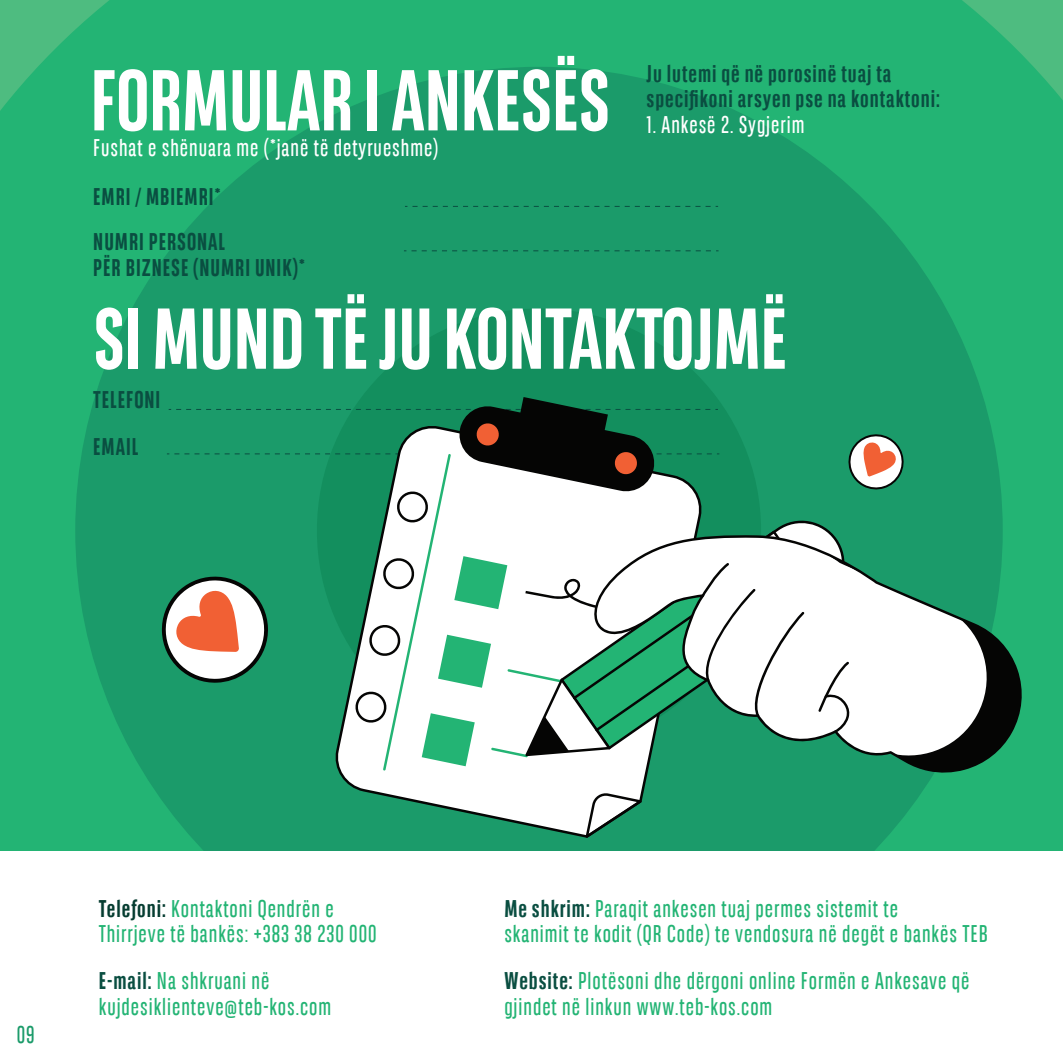
<style>
.page{position:relative;width:1063px;height:1063px;background:#fff}
.page>*{position:absolute;margin:0;border:0;box-sizing:border-box;transform-origin:0 0}
.t1{font:700 86px "BNPP Sans Condensed";color:#fff}
.t2{font:24px/26px "BNPP Sans Condensed";letter-spacing:.04em;color:#23b474}
.t3{font:700 24px/26px "BNPP Sans Condensed";letter-spacing:.04em;color:#0a4e41}
.t4{font:24px "BNPP Sans Condensed";letter-spacing:.04em;color:#fff}
.t5{font:24px "BNPP Sans Condensed";color:#1b9b6a}
.s1{font-weight:700;color:#063d31}
.s2{font-weight:700;color:#0a4e41}
</style>
<div class="page">
<div style="left:0;top:0;width:1063px;height:851px;background:#23b474"></div>
<div style="left:75px;top:67px;width:928px;height:927px;background:#1b9b6a;border-radius:50%"></div>
<div style="left:317px;top:308px;width:444px;height:445px;background:#138f5e;border-radius:50%"></div>
<svg style="left:413px;top:206px;width:305px;height:1px"></svg>
<svg style="left:412px;top:250px;width:307px;height:1px"></svg>
<svg style="left:346px;top:782px;width:300px;height:56px;fill:#fff"></svg>
<svg style="left:586px;top:792px;width:56px;height:46px"></svg>
<div style="left:0;top:852px;width:1063px;height:211px;background:#fff"></div>
<svg style="left:161px;top:397px;width:872px;height:385px"></svg>
<h1 class="t1" style="left:91px;top:50px;width:521px">FORMULAR I ANKESËS</h1>
<p class="t4" style="left:93px;top:132px;width:347px">Fushat e shënuara me (*janë të detyrueshme)</p>
<p class="t3" style="left:93px;top:175px;width:133px;line-height:44.5px">EMRI / MBIEMRI*<br>NUMRI PERSONAL</p>
<p class="t3" style="left:93px;top:254px;width:213px">PËR BIZNESE (NUMRI UNIK)*</p>
<p class="t3" style="left:647px;top:60px;width:295px">Ju lutemi që në porosinë tuaj ta specifikoni arsyen pse na kontaktoni:</p>
<p class="t4" style="left:647px;top:110px;width:159px">1. Ankesë 2. Sygjerim</p>
<h1 class="t1" style="left:93px;top:289px;width:695px">SI MUND TË JU KONTAKTOJMË</h1>
<p class="t3" style="left:93px;top:377px;width:69px;line-height:47px">TELEFONI<br>EMAIL</p>
<p class="t5" style="left:17px;top:1019px;width:19px">09</p>
<p class="t2" style="left:99px;top:895px;width:279px"><span class="s1">Telefoni:</span> Kontaktoni Qendrën e<br>Thirrjeve të bankës: +383 38 230 000</p>
<p class="t2" style="left:504px;top:895px;width:485px"><span class="s2">Me shkrim:</span> Paraqit ankesen tuaj permes sistemit te<br>skanimit te kodit (QR Code) te vendosura në degët e bankës TEB</p>
<p class="t2" style="left:99px;top:967px;width:234px"><span class="s2">E-mail:</span> Na shkruani në kujdesiklienteve@teb-kos.com</p>
<p class="t2" style="left:504px;top:967px;width:467px"><span class="s2">Website:</span> Plotësoni dhe dërgoni online Formën e Ankesave që gjindet në linkun www.teb-kos.com</p>
</div>
